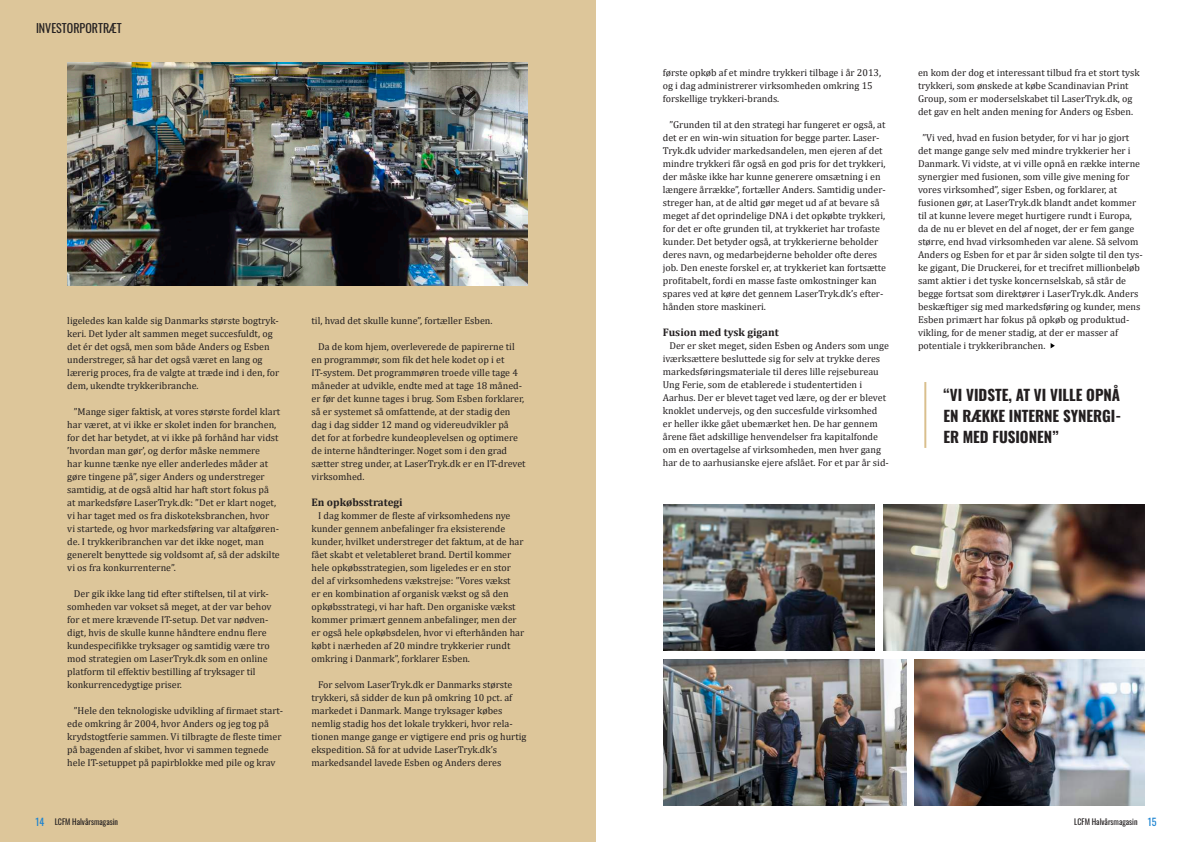
<style>
.page{position:relative;width:1191px;height:842px;background:#fff}
.page>*{position:absolute;margin:0;border:0;box-sizing:border-box;transform-origin:0 0}
.t1{font:700 15px/21px "Oswald";color:#231f20;text-align:justify}
.t2{font:12px "Oswald";color:#231f20}
.t3{font:700 11px "Cambria";color:#231f20}
.t4{font:10px/13px "Cambria";color:#231f20}
.t5{font:10px "Oswald";color:#1982d1}
.t6{font:8px "Oswald";color:#231f20}
.s1{font-size:10px;color:#1982d1}
</style>
<div class="page">
<div style="left:0;top:0;width:595px;height:842px;background:#ddc69a"></div>
<img style="left:67px;top:62px;width:460px;height:224px">
<img style="left:663px;top:505px;width:211px;height:146px">
<img style="left:663px;top:660px;width:243px;height:146px">
<img style="left:915px;top:660px;width:229px;height:146px">
<img style="left:883px;top:505px;width:261px;height:146px">
<hr style="left:924px;top:382px;width:2px;height:66px;background:#b9892c">
<svg style="left:1050px;top:343px;width:4px;height:5px"></svg>
<p class="t2" style="left:36px;top:18px;width:87px">INVESTORPORTRÆT</p>
<p class="t4" style="left:67px;top:314px;width:213px">ligeledes kan kalde sig Danmarks største bogtryk&shy;keri. Det lyder alt sammen meget succesfuldt, og det ér det også, men som både Anders og Esben understreger, så har det også været en lang og lærerig proces, fra de valgte at træde ind i den, for dem, ukendte trykkeribranche.</p>
<p class="t4" style="left:67px;top:405px;width:214px;text-indent:7px">”Mange siger faktisk, at vores største fordel klart har været, at vi ikke er skolet inden for branchen, for det har betydet, at vi ikke på forhånd har vidst ’hvordan man gør’, og derfor måske nemmere<br>har kunne tænke nye eller anderledes måder at gøre tingene på”, siger Anders og understreger samtidig, at de også altid har haft stort fokus på<br>at markedsføre LaserTryk.dk: ”Det er klart noget, vi har taget med os fra diskoteksbranchen, hvor<br>vi startede, og hvor markedsføring var altafgøren&shy;de. I trykkeribranchen var det ikke noget, man generelt benyttede sig voldsomt af, så der adskilte vi os fra konkurrenterne”.</p>
<p class="t4" style="left:67px;top:587px;width:206px;text-indent:7px">Der gik ikke lang tid efter stiftelsen, til at virk&shy;somheden var vokset så meget, at der var behov for et mere krævende IT-setup. Det var nødven&shy;digt, hvis de skulle kunne håndtere endnu flere kundespecifikke tryksager og samtidig være tro mod strategien om LaserTryk.dk som en online platform til effektiv bestilling af tryksager til konkurrencedygtige priser.</p>
<p class="t4" style="left:67px;top:704px;width:217px;text-indent:7px">”Hele den teknologiske udvikling af firmaet start&shy;ede omkring år 2004, hvor Anders og jeg tog på krydstogtferie sammen. Vi tilbragte de fleste timer på bagenden af skibet, hvor vi sammen tegnede hele IT-setuppet på papirblokke med pile og krav</p>
<p class="t4" style="left:311px;top:314px;width:182px">til, hvad det skulle kunne”, fortæller Esben.</p>
<p class="t4" style="left:311px;top:340px;width:216px;text-indent:7px">Da de kom hjem, overleverede de papirerne til en programmør, som fik det hele kodet op i et IT-system. Det programmøren troede ville tage 4 måneder at udvikle, endte med at tage 18 måned&shy;er før det kunne tages i brug. Som Esben forklarer, så er systemet så omfattende, at der stadig den dag i dag sidder 12 mand og videreudvikler på<br>det for at forbedre kundeoplevelsen og optimere de interne håndteringer. Noget som i den grad sætter streg under, at LaserTryk.dk er en IT-drevet virksomhed.</p>
<p class="t3" style="left:311px;top:494px;width:93px">En opkøbsstrategi</p>
<p class="t4" style="left:311px;top:509px;width:214px;text-indent:7px">I dag kommer de fleste af virksomhedens nye kunder gennem anbefalinger fra eksisterende kunder, hvilket understreger det faktum, at de har fået skabt et veletableret brand. Dertil kommer hele opkøbsstrategien, som ligeledes er en stor del af virksomhedens vækstrejse: ”Vores vækst<br>er en kombination af organisk vækst og så den opkøbsstrategi, vi har haft. Den organiske vækst kommer primært gennem anbefalinger, men der er også hele opkøbsdelen, hvor vi efterhånden har købt i nærheden af 20 mindre trykkerier rundt omkring i Danmark”, forklarer Esben.</p>
<p class="t4" style="left:311px;top:678px;width:216px;text-indent:7px">For selvom LaserTryk.dk er Danmarks største trykkeri, så sidder de kun på omkring 10 pct. af markedet i Danmark. Mange tryksager købes nemlig stadig hos det lokale trykkeri, hvor rela&shy;tionen mange gange er vigtigere end pris og hurtig ekspedition. Så for at udvide LaserTryk.dk’s markedsandel lavede Esben og Anders deres</p>
<p class="t4" style="left:663px;top:66px;width:220px">første opkøb af et mindre trykkeri tilbage i år 2013, og i dag administrerer virksomheden omkring 15 forskellige trykkeri-brands.</p>
<p class="t4" style="left:663px;top:118px;width:225px;text-indent:7px">”Grunden til at den strategi har fungeret er også, at det er en win-win situation for begge parter. Laser-Tryk.dk udvider markedsandelen, men ejeren af det mindre trykkeri får også en god pris for det trykkeri, der måske ikke har kunne generere omsætning i en længere årrække”, fortæller Anders. Samtidig under&shy;streger han, at de altid gør meget ud af at bevare så meget af det oprindelige DNA i det opkøbte trykkeri, for det er ofte grunden til, at trykkeriet har trofaste kunder. Det betyder også, at trykkerierne beholder deres navn, og medarbejderne beholder ofte deres job. Den eneste forskel er, at trykkeriet kan fortsætte profitabelt, fordi en masse faste omkostninger kan spares ved at køre det gennem LaserTryk.dk’s efter&shy;hånden store maskineri.</p>
<p class="t3" style="left:663px;top:325px;width:117px">Fusion med tysk gigant</p>
<p class="t4" style="left:663px;top:339px;width:228px;text-indent:7px">Der er sket meget, siden Esben og Anders som unge iværksættere besluttede sig for selv at trykke deres markedsføringsmateriale til deres lille rejsebureau Ung Ferie, som de etablerede i studentertiden i Aarhus. Der er blevet taget ved lære, og der er blevet knoklet undervejs, og den succesfulde virksomhed<br>er heller ikke gået ubemærket hen. De har gennem årene fået adskillige henvendelser fra kapitalfonde om en overtagelse af virksomheden, men hver gang har de to aarhusianske ejere afslået. For et par år sid-</p>
<p class="t4" style="left:918px;top:66px;width:223px">en kom der dog et interessant tilbud fra et stort tysk trykkeri, som ønskede at købe Scandinavian Print Group, som er moderselskabet til LaserTryk.dk, og det gav en helt anden mening for Anders og Esben.</p>
<p class="t4" style="left:918px;top:131px;width:226px;text-indent:4px">”Vi ved, hvad en fusion betyder, for vi har jo gjort det mange gange selv med mindre trykkerier her i Danmark. Vi vidste, at vi ville opnå en række interne synergier med fusionen, som ville give mening for vores virksomhed”, siger Esben, og forklarer, at fusionen gør, at LaserTryk.dk blandt andet kommer til at kunne levere meget hurtigere rundt i Europa, da de nu er blevet en del af noget, der er fem gange større, end hvad virksomheden var alene. Så selvom Anders og Esben for et par år siden solgte til den tys&shy;ke gigant, Die Druckerei, for et trecifret millionbeløb samt aktier i det tyske koncernselskab, så står de begge fortsat som direktører i LaserTryk.dk. Anders beskæftiger sig med markedsføring og kunder, mens Esben primært har fokus på opkøb og produktud&shy;vikling, for de mener stadig, at der er masser af potentiale i trykkeribranchen.</p>
<h1 class="t1" style="left:943px;top:383px;width:179px">“VI VIDSTE, AT VI VILLE OPNÅ EN RÆKKE INTERNE SYNERGI-ER MED FUSIONEN”</h1>
<p class="t5" style="left:35px;top:813px;width:10px">14</p>
<p class="t6" style="left:55px;top:815px;width:65px">LCFM Halvårsmagasin</p>
<p class="t6" style="left:1074px;top:815px;width:84px">LCFM Halvårsmagasin <span class="s1">15</span></p>
</div>
